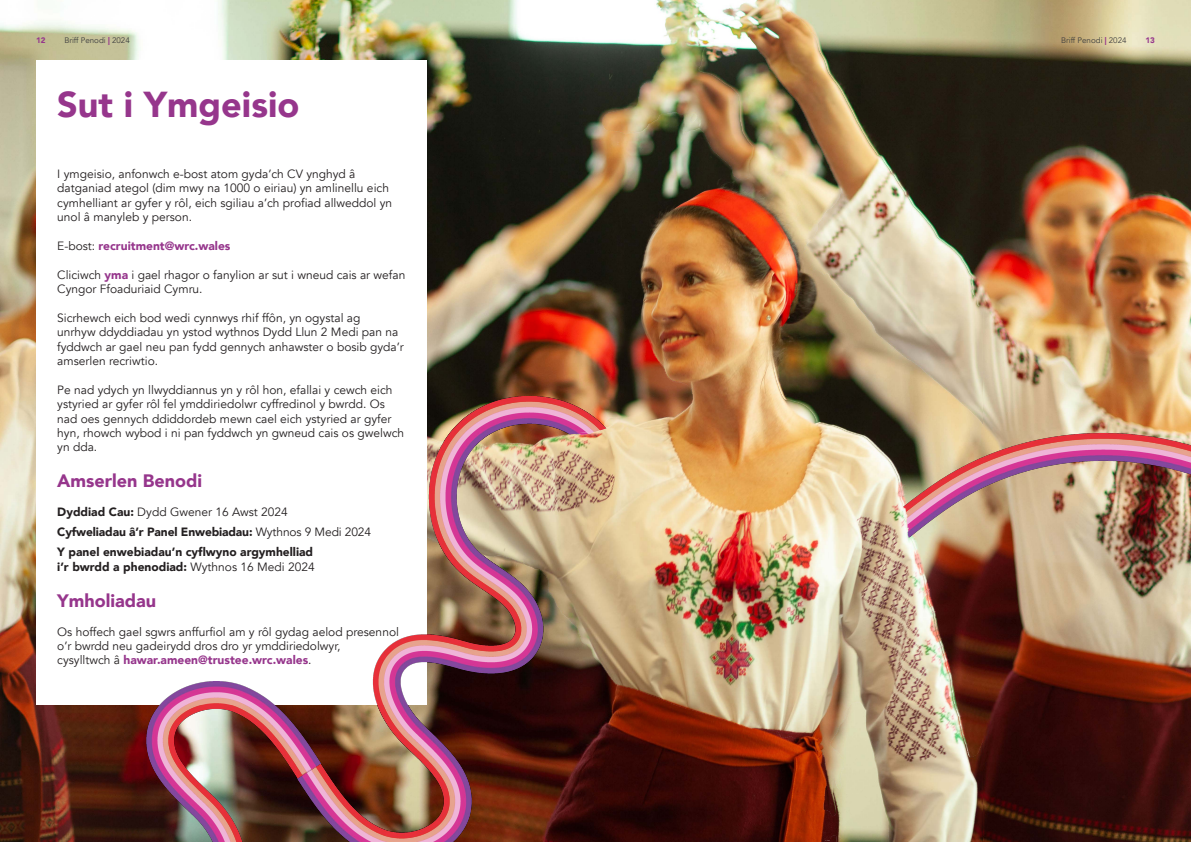
<style>
.page{position:relative;width:1191px;height:842px;background:#fff}
.page>*{position:absolute;margin:0;border:0;box-sizing:border-box;transform-origin:0 0}
.t1{font:900 36px "Avenir";color:#96368c}
.t2{font:900 18px "Avenir";color:#96368c}
.t3{font:12px/14.4px "Avenir";color:#231f20}
.t4{font:900 12px/20.1px "Avenir";color:#231f20}
.t5{font:900 12px "Avenir";color:#96368c}
.t6{font:8px "Avenir";color:#3e3e3f}
.t7{font:900 8px "Avenir";color:#96368c}
.s1{font-weight:900;color:#96368c}
.s2{font-weight:400;color:#231f20}
.s3{font-weight:400}
</style>
<div class="page">
<img style="left:0;top:0;width:1191px;height:842px">
<img style="left:982px;top:397px;width:209px;height:445px">
<img style="left:426px;top:0;width:556px;height:842px">
<img style="left:320px;top:397px;width:287px;height:445px">
<img style="left:11px;top:681px;width:309px;height:161px">
<div style="left:36px;top:60px;width:390px;height:644px;background:#fff"></div>
<p class="t7" style="left:36px;top:33px;width:11px">12</p>
<p class="t6" style="left:64px;top:35px;width:67px">Briff Penodi <span class="s1">|</span> 2024</p>
<p class="t6" style="left:1061px;top:35px;width:67px">Briff Penodi <span class="s1">|</span> 2024</p>
<p class="t7" style="left:1145px;top:33px;width:11px">13</p>
<h1 class="t1" style="left:57px;top:73px;width:243px">Sut i Ymgeisio</h1>
<p class="t3" style="left:57px;top:167px;width:336px">I ymgeisio, anfonwch e-bost atom gyda’ch CV ynghyd â datganiad ategol (dim mwy na 1000 o eiriau) yn amlinellu eich cymhelliant ar gyfer y rôl, eich sgiliau a’ch profiad allweddol yn unol â manyleb y person.</p>
<p class="t5" style="left:57px;top:235px;width:175px"><span class="s2">E-bost:</span> recruitment@wrc.wales</p>
<p class="t3" style="left:57px;top:268px;width:349px">Cliciwch <span class="s1">yma</span> i gael rhagor o fanylion ar sut i wneud cais ar wefan<br>Cyngor Ffoaduriaid Cymru.</p>
<p class="t3" style="left:57px;top:311px;width:348px">Sicrhewch eich bod wedi cynnwys rhif ffôn, yn ogystal ag<br>unrhyw ddyddiadau yn ystod wythnos Dydd Llun 2 Medi pan na fyddwch ar gael neu pan fydd gennych anhawster o bosib gyda’r amserlen recriwtio.</p>
<p class="t3" style="left:57px;top:383px;width:348px">Pe nad ydych yn llwyddiannus yn y rôl hon, efallai y cewch eich ystyried ar gyfer rôl fel ymddiriedolwr cyffredinol y bwrdd. Os nad oes gennych ddiddordeb mewn cael eich ystyried ar gyfer hyn, rhowch wybod i ni pan fyddwch yn gwneud cais os gwelwch yn dda.</p>
<h2 class="t2" style="left:57px;top:466px;width:146px">Amserlen Benodi</h2>
<p class="t4" style="left:57px;top:502px;width:315px">Dyddiad Cau: <span class="s3">Dydd Gwener 16 Awst 2024<br></span>Cyfweliadau â’r Panel Enwebiadau: <span class="s3">Wythnos 9 Medi 2024<br></span>Y panel enwebiadau’n cyflwyno argymhelliad</p>
<p class="t4" style="left:57px;top:556px;width:259px">i’r bwrdd a phenodiad: <span class="s3">Wythnos 16 Medi 2024</span></p>
<h2 class="t2" style="left:57px;top:585px;width:100px">Ymholiadau</h2>
<p class="t3" style="left:57px;top:624px;width:343px">Os hoffech gael sgwrs anffurfiol am y rôl gydag aelod presennol o’r bwrdd neu gadeirydd dros dro yr ymddiriedolwyr,<br>cysylltwch â <span class="s1">hawar.ameen@trustee.wrc.wales</span>.</p>
</div>
